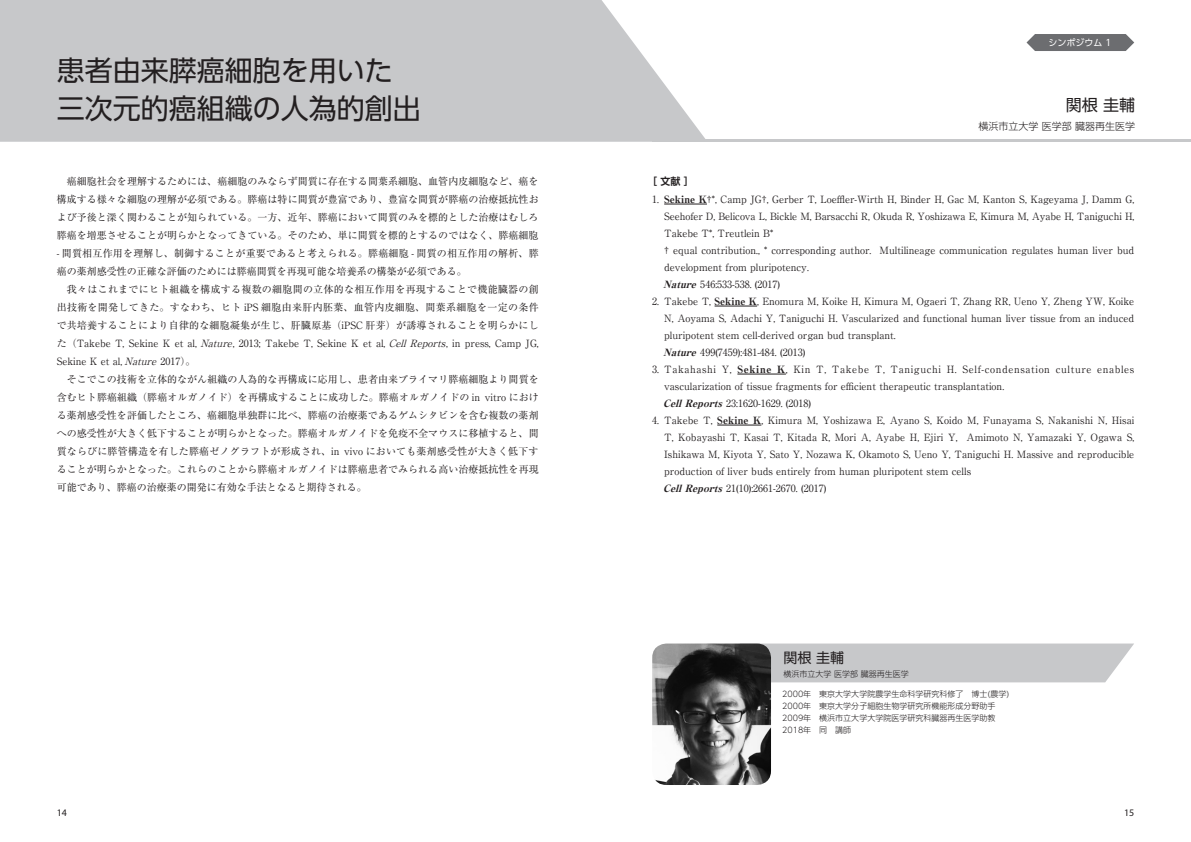
<style>
.page{position:relative;width:1191px;height:842px;background:#fff}
.page>*{position:absolute;margin:0;border:0;box-sizing:border-box;transform-origin:0 0}
.t1{font:28px "UD Shin Go Pro";color:#231f20}
.t2{font:16px "UD Shin Go Pro";color:#231f20}
.t3{font:14px "UD Shin Go Pro";color:#231f20}
.t4{font:10px/18px "Ryumin Pro";color:#231f20;text-align:justify}
.t5{font:300 10px "UD Shin Go Pro";color:#231f20}
.t6{font:10px "Myriad Pro";color:#231f20}
.t7{font:700 10px "UD Shin Go Pro De";color:#231f20}
.t8{font:9px "UD Shin Go Pro";color:#fff}
.t9{font:300 8px "UD Shin Go Pro";color:#231f20}
.s1{font-style:italic}
.s2{font-weight:800}
.s3{font-family:"Minion Pro"}
.s4{font-weight:800;font-style:italic}
</style>
<div class="page">
<svg style="left:0;top:0;width:705px;height:142px;background:#cbcbcd"></svg>
<div style="left:771px;top:643px;width:363px;height:39px;background:#c7c8ca"></div>
<hr style="left:664px;top:204px;width:43px;height:1px;background:#231f20">
<hr style="left:714px;top:306px;width:43px;height:1px;background:#231f20">
<hr style="left:737px;top:374px;width:49px;height:1px;background:#231f20">
<hr style="left:717px;top:425px;width:44px;height:1px;background:#231f20">
<hr style="left:652px;top:139px;width:539px;height:3px;background:#c7c8ca">
<img style="left:652px;top:643px;width:119px;height:142px">
<svg style="left:1026px;top:34px;width:108px;height:17px;background:#77787b"></svg>
<p class="t8" style="left:1048px;top:35px;width:64px">シンポジウム 1</p>
<p class="t1" style="left:57px;top:48px;width:337px">患者由来膵癌細胞を用いた</p>
<p class="t1" style="left:57px;top:86px;width:365px">三次元的癌組織の人為的創出</p>
<p class="t2" style="left:1065px;top:92px;width:71px">関根 圭輔</p>
<p class="t5" style="left:978px;top:118px;width:158px">横浜市立大学 医学部 臓器再生医学</p>
<p class="t4" style="left:57px;top:171px;width:483px">　癌細胞社会を理解するためには、癌細胞のみならず間質に存在する間葉系細胞、血管内皮細胞など、癌を構成する様々な細胞の理解が必須である。膵癌は特に間質が豊富であり、豊富な間質が膵癌の治療抵抗性および予後と深く関わることが知られている。一方、近年、膵癌において間質のみを標的とした治療はむしろ膵癌を増悪させることが明らかとなってきている。そのため、単に間質を標的とするのではなく、膵癌細胞</p>
<p class="t4" style="left:57px;top:243px;width:483px">- 間質相互作用を理解し、制御することが重要であると考えられる。膵癌細胞 - 間質の相互作用の解析、膵癌の薬剤感受性の正確な評価のためには膵癌間質を再現可能な培養系の構築が必須である。</p>
<p class="t4" style="left:57px;top:279px;width:483px">　我々はこれまでにヒト組織を構成する複数の細胞間の立体的な相互作用を再現することで機能臓器の創出技術を開発してきた。すなわち、ヒト iPS 細胞由来肝内胚葉、血管内皮細胞、間葉系細胞を一定の条件で共培養することにより自律的な細胞凝集が生じ、肝臓原基（iPSC 肝芽）が誘導されることを明らかにした（Takebe T, Sekine K et al, <span class="s1">Nature</span>, 2013; Takebe T, Sekine K et al, <span class="s1">CellReports</span>, in press, Camp JG, Sekine K et al, <span class="s1">Nature</span> 2017）。</p>
<p class="t4" style="left:57px;top:369px;width:483px">　そこでこの技術を立体的ながん組織の人為的な再構成に応用し、患者由来プライマリ膵癌細胞より間質を含むヒト膵癌組織（膵癌オルガノイド）を再構成することに成功した。膵癌オルガノイドの in vitro における薬剤感受性を評価したところ、癌細胞単独群に比べ、膵癌の治療薬であるゲムシタビンを含む複数の薬剤への感受性が大きく低下することが明らかとなった。膵癌オルガノイドを免疫不全マウスに移植すると、間質ならびに膵管構造を有した膵癌ゼノグラフトが形成され、in vivo においても薬剤感受性が大きく低下することが明らかとなった。これらのことから膵癌オルガノイドは膵癌患者でみられる高い治療抵抗性を再現可能であり、膵癌の治療薬の開発に有効な手法となると期待される。</p>
<p class="t7" style="left:647px;top:173px;width:48px">［ 文献 ］</p>
<p class="t4" style="left:664px;top:190px;width:472px;line-height:17px;text-indent:-12px">1. <span class="s2">Sekine K</span><span class="s3">†</span>*, Camp JG<span class="s3">†</span>, Gerber T, Loeffler-Wirth H, Binder H, Gac M, Kanton S, Kageyama J, Damm G, Seehofer D, Belicova L, Bickle M, Barsacchi R, Okuda R, Yoshizawa E, Kimura M, Ayabe H, Taniguchi H, Takebe T*, Treutlein B*</p>
<p class="t4" style="left:664px;top:241px;width:471px;line-height:17px"><span class="s3">†</span> equal contribution., * corresponding author. Multilineage communication regulates human liver bud development from pluripotency.</p>
<p class="t4" style="left:663px;top:274px;width:118px"><span class="s4">Nature</span> 546:533-538. (2017)</p>
<p class="t4" style="left:664px;top:292px;width:471px;line-height:17px;text-indent:-12px">2. Takebe T, <span class="s2">Sekine K</span>, Enomura M, Koike H, Kimura M, Ogaeri T, Zhang RR, Ueno Y, Zheng YW, Koike N, Aoyama S, Adachi Y, Taniguchi H. Vascularized and functional human liver tissue from an induced pluripotent stem cell-derived organ bud transplant.</p>
<p class="t4" style="left:663px;top:342px;width:144px"><span class="s4">Nature</span> 499(7459):481-484. (2013)</p>
<p class="t4" style="left:664px;top:360px;width:471px;line-height:17px;text-indent:-12px">3. Takahashi Y, <span class="s2">Sekine K</span>, Kin T, Takebe T, Taniguchi H. Self-condensation culture enables vascularization of tissue fragments for efficient therapeutic transplantation.</p>
<p class="t4" style="left:663px;top:393px;width:149px"><span class="s4">CellReports</span> 23:1620-1629. (2018)</p>
<p class="t4" style="left:664px;top:411px;width:471px;line-height:17px;text-indent:-12px">4. Takebe T, <span class="s2">Sekine K</span>, Kimura M, Yoshizawa E, Ayano S, Koido M, Funayama S, Nakanishi N, Hisai T, Kobayashi T, Kasai T, Kitada R, Mori A, Ayabe H, Ejiri Y, Amimoto N, Yamazaki Y, Ogawa S, Ishikawa M, Kiyota Y, Sato Y, Nozawa K, Okamoto S, Ueno Y, Taniguchi H. Massive and reproducible production of liver buds entirely from human pluripotent stem cells</p>
<p class="t4" style="left:663px;top:478px;width:165px"><span class="s4">CellReports</span> 21(10):2661-2670. (2017)</p>
<p class="t3" style="left:783px;top:646px;width:62px">関根 圭輔</p>
<p class="t9" style="left:783px;top:668px;width:127px">横浜市立大学 医学部 臓器再生医学</p>
<p class="t9" style="left:782px;top:688px;width:229px">2000年　東京大学大学院農学生命科学研究科修了　博士(農学)</p>
<p class="t9" style="left:782px;top:700px;width:215px">2000年　東京大学分子細胞生物学研究所機能形成分野助手</p>
<p class="t9" style="left:782px;top:712px;width:215px">2009年　横浜市立大学大学院医学研究科臓器再生医学助教</p>
<p class="t9" style="left:782px;top:724px;width:71px">2018年　同　講師</p>
<p class="t6" style="left:57px;top:807px;width:12px">14</p>
<p class="t6" style="left:1124px;top:807px;width:12px">15</p>
</div>
